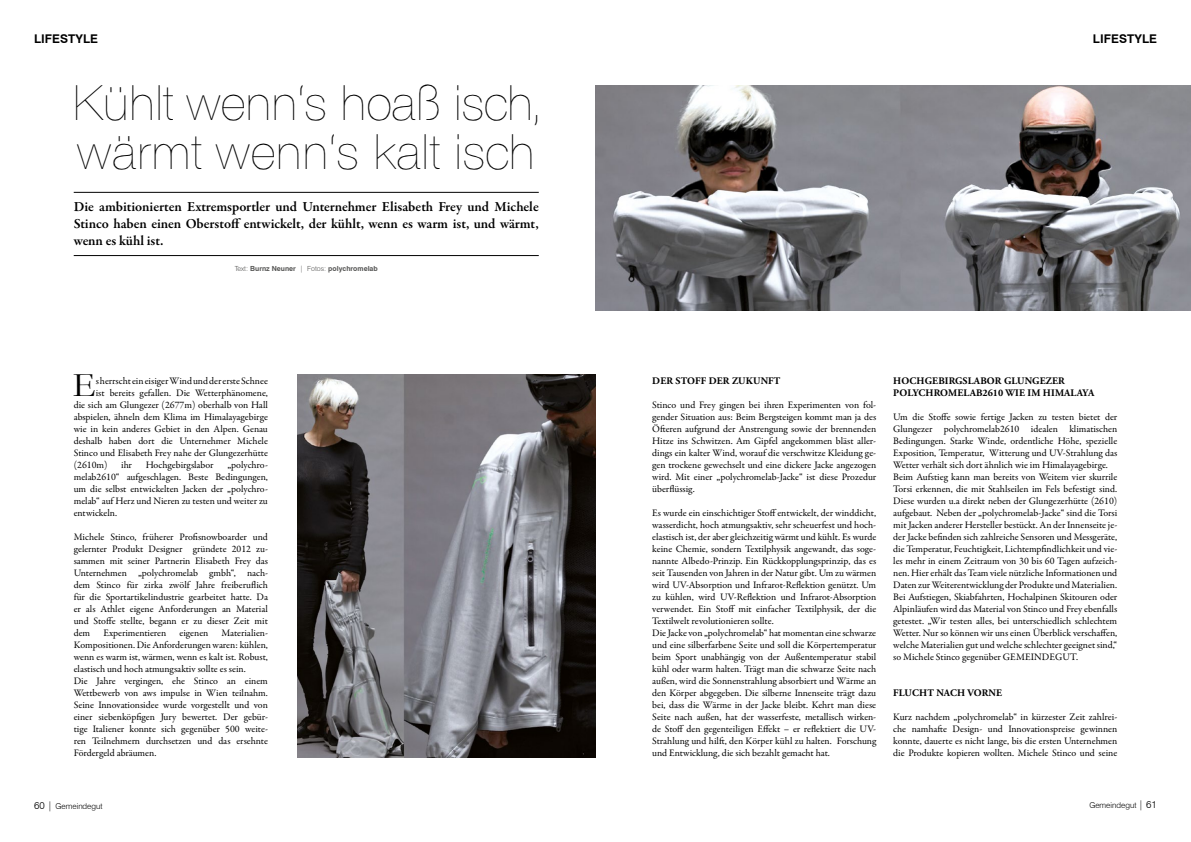
<style>
.page{position:relative;width:1191px;height:842px;background:#fff}
.page>*{position:absolute;margin:0;border:0;box-sizing:border-box;transform-origin:0 0}
.Headline_Berichte{font:200 49.3px/49px "Helvetica BQ";letter-spacing:-.005em;color:#000}
.Initiale_Fließtext{font:34.8px "Garamond";color:#000}
.Subline_Berichte{font:600 14px/16.8px "Garamond Premr Pro";letter-spacing:-.005em;color:#000;text-align:justify}
.Rubrik{font:700 12px "Swiss 721 BT";letter-spacing:.01em;color:#000}
.Fließtext{font:10px/12px "Garamond Premr Pro";color:#000;text-align:justify}
.Initiale_Fließtext-2{font:10px/12px "Garamond Premr Pro";color:#000;text-align:justify}
.Absatztitel_fett{font:700 10px "Adobe Garamond Pro";letter-spacing:.015em;color:#000}
.t1{font:300 8px "Swiss 721 BT";color:#000}
.Text_und_Foto{font:700 7px "Swiss 721 BT";color:#575756}
.s1{font-weight:300}
.s2{font-size:10px}
</style>
<div class="page">
<hr style="left:74px;top:192px;width:465px;height:1px;background:#000">
<hr style="left:74px;top:255px;width:465px;height:1px;background:#000">
<img style="left:595px;top:85px;width:596px;height:225px">
<img style="left:298px;top:374px;width:297px;height:384px">
<p class="Rubrik" style="left:34px;top:32px;width:66px">LIFESTYLE</p>
<p class="Headline_Berichte" style="left:72px;top:81px;width:469px">Kühlt wenn‘s hoaß isch, wärmt wenn‘s kalt isch</p>
<p class="Subline_Berichte" style="left:74px;top:199px;width:466px">Die ambitionierten Extremsportler und Unternehmer Elisabeth Frey und Michele Stinco haben einen Oberstoff entwickelt, der kühlt, wenn es warm ist, und wärmt, wenn es kühl ist.</p>
<p class="Text_und_Foto" style="left:235px;top:264px;width:145px"><span class="s1">Text:</span> Burnz Neuner <span class="s1">| Fotos:</span> polychromelab</p>
<p class="Initiale_Fließtext" style="left:73px;top:364px;width:24px">E</p>
<p class="Initiale_Fließtext-2" style="left:96px;top:375px;width:174px">s herrscht ein eisiger Wind und der erste Schnee</p>
<p class="Initiale_Fließtext-2" style="left:96px;top:387px;width:174px">ist bereits gefallen. Die Wetterphänomene,</p>
<p class="Initiale_Fließtext-2" style="left:74px;top:399px;width:196px">die sich am Glungezer (2677m) oberhalb von Hall</p>
<p class="Initiale_Fließtext-2" style="left:74px;top:411px;width:196px">abspielen, ähneln dem Klima im Himalayagebirge</p>
<p class="Initiale_Fließtext-2" style="left:74px;top:423px;width:196px">wie in kein anderes Gebiet in den Alpen. Genau</p>
<p class="Initiale_Fließtext-2" style="left:74px;top:435px;width:196px">deshalb haben dort die Unternehmer Michele</p>
<p class="Initiale_Fließtext-2" style="left:74px;top:447px;width:196px">Stinco und Elisabeth Frey nahe der Glungezerhütte</p>
<p class="Initiale_Fließtext-2" style="left:74px;top:459px;width:35px">(2610m)</p>
<p class="Initiale_Fließtext-2" style="left:121px;top:459px;width:12px">ihr</p>
<p class="Initiale_Fließtext-2" style="left:146px;top:459px;width:69px">Hochgebirgslabor</p>
<p class="Initiale_Fließtext-2" style="left:74px;top:459px;width:196px;text-indent:154px">„polychro&shy;melab2610“ aufgeschlagen. Beste Bedingungen, um die selbst entwickelten Jacken der „polychro&shy;melab“ auf Herz und Nieren zu testen und weiter zu entwickeln.</p>
<p class="Fließtext" style="left:74px;top:531px;width:196px">Michele Stinco, früherer Profisnowboarder und gelernter Produkt Designer gründete 2012 zu&shy;sammen mit seiner Partnerin Elisabeth Frey das Unternehmen „polychromelab gmbh“, nach&shy;dem Stinco für zirka zwölf Jahre freiberuflich für die Sportartikelindustrie gearbeitet hatte. Da er als Athlet eigene Anforderungen an Material und Stoffe stellte, begann er zu dieser Zeit mit dem</p>
<p class="Fließtext" style="left:74px;top:627px;width:196px;text-indent:148px">Materialien-Kompositionen. Die Anforderungen waren: kühlen, wenn es warm ist, wärmen, wenn es kalt ist. Robust, elastisch und hoch atmungsaktiv sollte es sein.</p>
<p class="Fließtext" style="left:74px;top:675px;width:196px">Die Jahre vergingen, ehe Stinco an einem Wettbewerb von aws impulse in Wien teilnahm.<br>Seine Innovationsidee wurde vorgestellt und von einer siebenköpfigen Jury bewertet. Der gebür&shy;tige Italiener konnte sich gegenüber 500 weite&shy;ren Teilnehmern durchsetzen und das ersehnte Fördergeld abräumen.</p>
<p class="Fließtext" style="left:103px;top:627px;width:64px">Experimentieren</p>
<p class="Fließtext" style="left:179px;top:627px;width:30px">eigenen</p>
<p class="Rubrik" style="left:1093px;top:32px;width:66px">LIFESTYLE</p>
<p class="Absatztitel_fett" style="left:652px;top:375px;width:130px">DER STOFF DER ZUKUNFT</p>
<p class="Fließtext" style="left:652px;top:399px;width:225px">Stinco und Frey gingen bei ihren Experimenten von fol&shy;gender Situation aus: Beim Bergsteigen kommt man ja des Öfteren aufgrund der Anstrengung sowie der brennenden Hitze ins Schwitzen. Am Gipfel angekommen bläst aller&shy;dings ein kalter Wind, worauf die verschwitze Kleidung ge&shy;gen trockene gewechselt und eine dickere Jacke angezogen wird. Mit einer „polychromelab-Jacke“ ist diese Prozedur überflüssig.</p>
<p class="Fließtext" style="left:652px;top:507px;width:225px">Es wurde ein einschichtiger Stoff entwickelt, der winddicht, wasserdicht, hoch atmungsaktiv, sehr scheuerfest und hoch&shy;elastisch ist, der aber gleichzeitig wärmt und kühlt. Es wurde keine Chemie, sondern Textilphysik angewandt, das soge&shy;nannte Albedo-Prinzip. Ein Rückkopplungsprinzip, das es seit Tausenden von Jahren in der Natur gibt. Um zu wärmen wird UV-Absorption und Infrarot-Reflektion genützt. Um zu kühlen, wird UV-Reflektion und Infrarot-Absorption verwendet. Ein Stoff mit einfacher Textilphysik, der die Textilwelt revolutionieren sollte.</p>
<p class="Fließtext" style="left:652px;top:627px;width:225px">Die Jacke von „polychromelab“ hat momentan eine schwarze und eine silberfarbene Seite und soll die Körpertemperatur beim Sport unabhängig von der Außentemperatur stabil kühl oder warm halten. Trägt man die schwarze Seite nach außen, wird die Sonnenstrahlung absorbiert und Wärme an den Körper abgegeben. Die silberne Innenseite trägt dazu bei, dass die Wärme in der Jacke bleibt. Kehrt man diese Seite nach außen, hat der wasserfeste, metallisch wirken&shy;de Stoff den gegenteiligen Effekt – er reflektiert die UV-Strahlung und hilft, den Körper kühl zu halten. Forschung und Entwicklung, die sich bezahlt gemacht hat.</p>
<p class="Absatztitel_fett" style="left:893px;top:375px;width:173px">HOCHGEBIRGSLABOR GLUNGEZER</p>
<p class="Absatztitel_fett" style="left:893px;top:387px;width:203px">POLYCHROMELAB2610 WIE IM HIMALAYA</p>
<p class="Fließtext" style="left:893px;top:411px;width:225px">Um die Stoffe sowie fertige Jacken zu testen bietet der Glungezer polychromelab2610 idealen klimatischen Bedingungen. Starke Winde, ordentliche Höhe, spezielle Exposition, Temperatur, Witterung und UV-Strahlung das Wetter verhält sich dort ähnlich wie im Himalayagebirge.</p>
<p class="Fließtext" style="left:893px;top:471px;width:225px">Beim Aufstieg kann man bereits von Weitem vier skurrile Torsi erkennen, die mit Stahlseilen im Fels befestigt sind.<br>Diese wurden u.a direkt neben der Glungezerhütte (2610) aufgebaut. Neben der „polychromelab-Jacke“ sind die Torsi mit Jacken anderer Hersteller bestückt. An der Innenseite je&shy;der Jacke befinden sich zahlreiche Sensoren und Messgeräte, die Temperatur, Feuchtigkeit, Lichtempfindlichkeit und vie&shy;les mehr in einem Zeitraum von 30 bis 60 Tagen aufzeich&shy;nen. Hier erhält das Team viele nützliche Informationen und Daten zur Weiterentwicklung der Produkte und Materialien.<br>Bei Aufstiegen, Skiabfahrten, Hochalpinen Skitouren oder Alpinläufen wird das Material von Stinco und Frey ebenfalls getestet. „Wir testen alles, bei unterschiedlich schlechtem Wetter. Nur so können wir uns einen Überblick verschaffen, welche Materialien gut und welche schlechter geeignet sind,“ so Michele Stinco gegenüber GEMEINDEGUT.</p>
<p class="Absatztitel_fett" style="left:893px;top:687px;width:110px">FLUCHT NACH VORNE</p>
<p class="Fließtext" style="left:893px;top:711px;width:225px">Kurz nachdem „polychromelab“ in kürzester Zeit zahlrei&shy;che namhafte Design- und Innovationspreise gewinnen konnte, dauerte es nicht lange, bis die ersten Unternehmen die Produkte kopieren wollten. Michele Stinco und seine</p>
<p class="t1" style="left:34px;top:801px;width:70px"><span class="s2">60 |</span> Gemeindegut</p>
<p class="t1" style="left:1089px;top:800px;width:69px">Gemeindegut <span class="s2">| 61</span></p>
</div>
